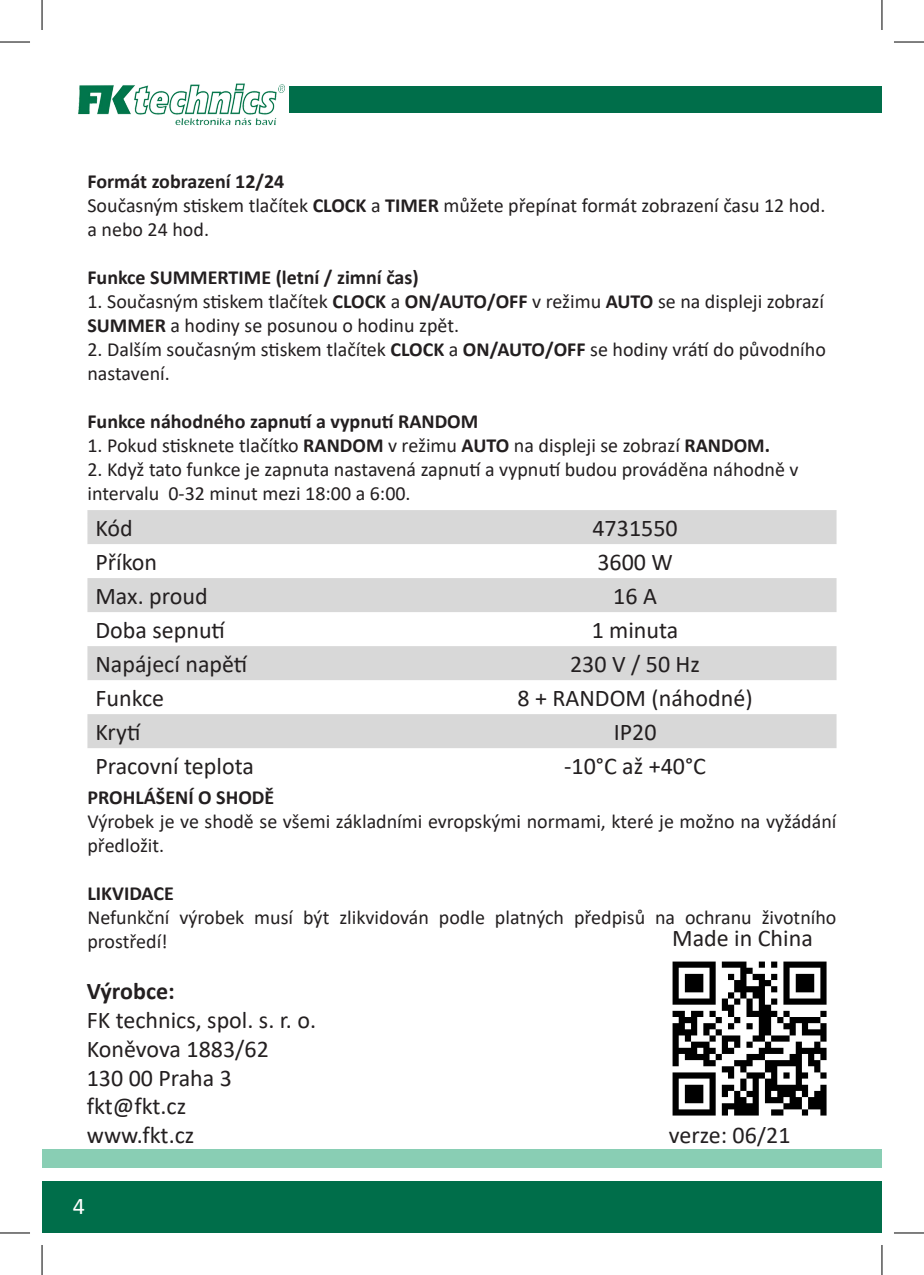
<style>
.page{position:relative;width:924px;height:1275px;background:#fff}
.page>*{position:absolute;margin:0;border:0;box-sizing:border-box;transform-origin:0 0}
.Text{font:24px "Calibri";color:#231f20}
.Podnadpis{font:700 24px "Calibri";color:#231f20}
.t1{font:24px "Calibri";color:#fff}
.Text-2{font:20px/24px "Calibri";color:#231f20}
.Podnadpis-2{font:700 20px "Calibri";color:#231f20}
.Text-3{font:700 20px "Calibri";color:#231f20}
.s1{font-weight:700}
</style>
<div class="page">
<img style="left:78px;top:83px;width:207px;height:42px">
<div style="left:42px;top:1182px;width:839px;height:51px;background:#006e4a"></div>
<div style="left:42px;top:1149px;width:839px;height:18px;background:#89ceb4"></div>
<div style="left:289px;top:86px;width:592px;height:26px;background:#006e4a"></div>
<svg style="left:87px;top:510px;width:749px;height:238px;fill:#d8d8d8"></svg>
<img style="left:672px;top:961px;width:155px;height:155px">
<hr style="left:0;top:42px;width:30px;height:1px;background:#000">
<hr style="left:893px;top:42px;width:30px;height:1px;background:#000">
<hr style="left:0;top:1232px;width:30px;height:1px;background:#000">
<hr style="left:893px;top:1232px;width:30px;height:1px;background:#000">
<hr style="left:42px;top:0;width:1px;height:30px;background:#000">
<hr style="left:42px;top:1245px;width:1px;height:30px;background:#000">
<hr style="left:881px;top:0;width:1px;height:30px;background:#000">
<hr style="left:881px;top:1245px;width:1px;height:30px;background:#000">
<p class="Podnadpis-2" style="left:87px;top:168px;width:198px">Formát zobrazení 12/24</p>
<p class="Text-2" style="left:87px;top:193px;width:739px">Současným stiskem tlačítek <span class="s1">CLOCK</span> a <span class="s1">TIMER</span> můžete přepínat formát zobrazení času 12 hod. a nebo 24 hod.</p>
<p class="Podnadpis-2" style="left:87px;top:264px;width:332px">Funkce SUMMERTIME (letní / zimní čas)</p>
<p class="Text-2" style="left:87px;top:289px;width:737px">1. Současným stiskem tlačítek <span class="s1">CLOCK</span> a <span class="s1">ON/AUTO/OFF</span> v režimu <span class="s1">AUTO</span> se na displeji zobrazí</p>
<p class="Text-2" style="left:87px;top:313px;width:373px"><span class="s1">SUMMER</span> a hodiny se posunou o hodinu zpět.</p>
<p class="Text-2" style="left:87px;top:337px;width:739px">2. Dalším současným stiskem tlačítek <span class="s1">CLOCK</span> a <span class="s1">ON/AUTO/OFF</span> se hodiny vrátí do původního</p>
<p class="Text-2" style="left:87px;top:361px;width:84px">nastavení.</p>
<p class="Podnadpis-2" style="left:87px;top:408px;width:392px">Funkce náhodného zapnutí a vypnutí RANDOM</p>
<p class="Text-2" style="left:87px;top:433px;width:684px">1. Pokud stisknete tlačítko <span class="s1">RANDOM</span> v režimu <span class="s1">AUTO</span> na displeji se zobrazí <span class="s1">RANDOM.</span></p>
<p class="Text-2" style="left:87px;top:457px;width:712px">2. Když tato funkce je zapnuta nastavená zapnutí a vypnutí budou prováděna náhodně v intervalu 0-32 minut mezi 18:00 a 6:00.</p>
<p class="Text" style="left:95px;top:511px;width:39px">Kód</p>
<p class="Text" style="left:592px;top:511px;width:87px">4731550</p>
<p class="Text" style="left:95px;top:545px;width:63px">Příkon</p>
<p class="Text" style="left:597px;top:545px;width:77px">3600 W</p>
<p class="Text" style="left:95px;top:579px;width:114px">Max. proud</p>
<p class="Text" style="left:613px;top:579px;width:45px">16 A</p>
<p class="Text" style="left:95px;top:613px;width:131px">Doba sepnutí</p>
<p class="Text" style="left:591px;top:613px;width:88px">1 minuta</p>
<p class="Text" style="left:95px;top:647px;width:153px">Napájecí napětí</p>
<p class="Text" style="left:570px;top:647px;width:131px">230 V / 50 Hz</p>
<p class="Text" style="left:95px;top:681px;width:70px">Funkce</p>
<p class="Text" style="left:517px;top:681px;width:237px">8 + RANDOM (náhodné)</p>
<p class="Text" style="left:95px;top:715px;width:47px">Krytí</p>
<p class="Text" style="left:613px;top:715px;width:44px">IP20</p>
<p class="Text" style="left:95px;top:749px;width:160px">Pracovní teplota</p>
<p class="Text" style="left:564px;top:749px;width:143px">-10°C až +40°C</p>
<p class="Podnadpis-2" style="left:87px;top:783px;width:188px">PROHLÁŠENÍ O SHODĚ</p>
<p class="Text-2" style="left:87px;top:809px;width:750px">Výrobek je ve shodě se všemi základními evropskými normami, které je možno na vyžádání předložit.</p>
<p class="Text-3" style="left:87px;top:879px;width:88px">LIKVIDACE</p>
<p class="Text-2" style="left:87px;top:905px;width:750px">Nefunkční výrobek musí být zlikvidován podle platných předpisů na ochranu životního prostředí!</p>
<p class="Text" style="left:672px;top:921px;width:142px">Made in China</p>
<p class="Podnadpis" style="left:87px;top:974px;width:89px">Výrobce:</p>
<p class="Text" style="left:87px;top:1003px;width:231px">FK technics, spol. s. r. o.</p>
<p class="Text" style="left:87px;top:1032px;width:183px">Koněvova 1883/62</p>
<p class="Text" style="left:87px;top:1061px;width:147px">130 00 Praha 3</p>
<p class="Text" style="left:87px;top:1089px;width:101px">fkt@fkt.cz</p>
<p class="Text" style="left:87px;top:1118px;width:109px">www.fkt.cz</p>
<p class="Text" style="left:668px;top:1118px;width:123px">verze: 06/21</p>
<p class="t1" style="left:73px;top:1189px;width:14px">4</p>
</div>
